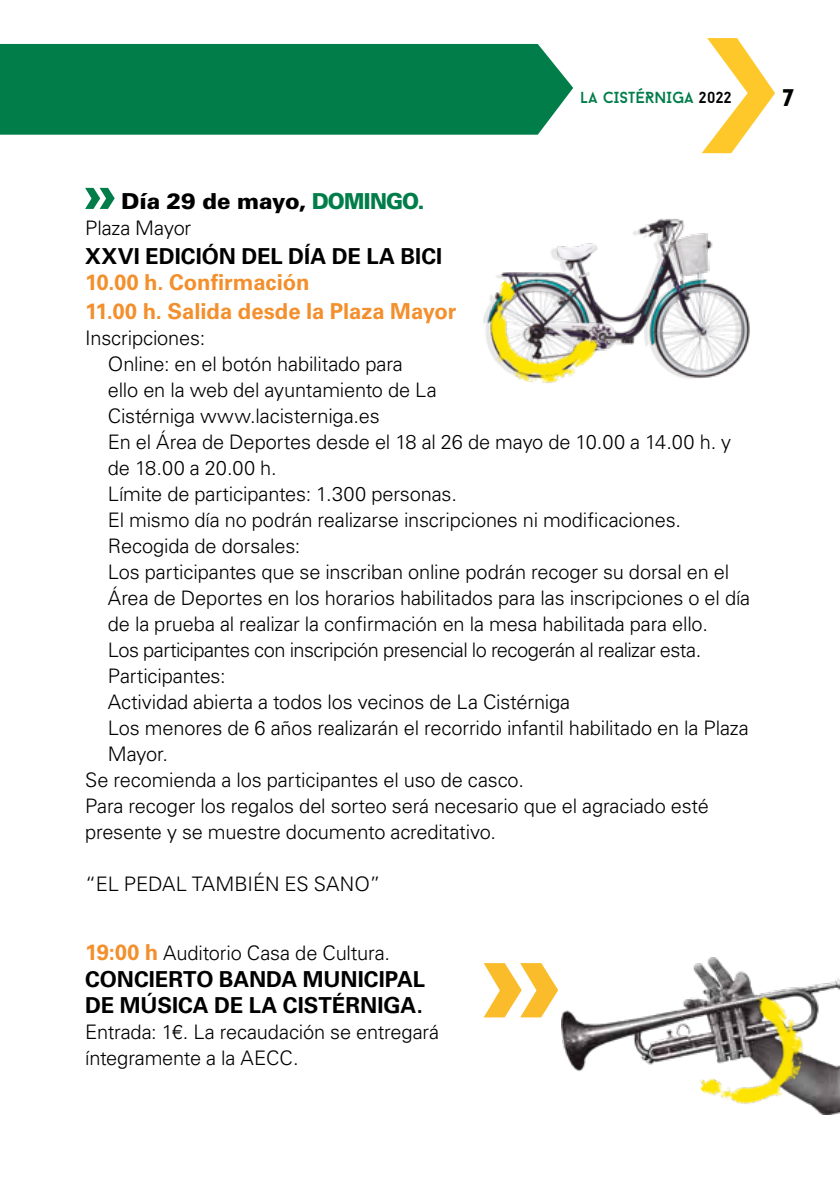
<style>
.page{position:relative;width:840px;height:1191px;background:#fff}
.page>*{position:absolute;margin:0;border:0;box-sizing:border-box;transform-origin:0 0}
.t1{font:900 24px "Baron Neue";color:#000}
.t2{font:700 22px/26px "Univers LT";color:#000}
.t3{font:700 22px/28.8px "Univers LT";color:#f38f2c}
.t4{font:900 22px "Univers LT";letter-spacing:-.025em;color:#000}
.t5{font:300 20px/26px "Univers LT";letter-spacing:-.01em;color:#000}
.t6{font:300 20px "Univers LT";letter-spacing:-.03em;color:#000}
.t7{font:16px "Baron Neue";color:#007d49}
.s1{color:#000}
.s2{color:#007d49}
.s3{font-weight:700;font-size:22px;color:#f38f2c}
</style>
<div class="page">
<svg style="left:702px;top:38px;width:72px;height:115px"></svg>
<div style="left:0;top:44px;width:573px;height:91px;background:#007d49"></div>
<svg style="left:85px;top:188px;width:30px;height:21px"></svg>
<img style="left:551px;top:218px;width:199px;height:161px">
<img style="left:483px;top:264px;width:119px;height:120px">
<img style="left:561px;top:957px;width:278px;height:157px">
<img style="left:683px;top:990px;width:142px;height:125px">
<svg style="left:483px;top:963px;width:75px;height:54px"></svg>
<p class="t7" style="left:580px;top:87px;width:153px">LA CISTÉRNIGA <span class="s1">2022</span></p>
<p class="t1" style="left:782px;top:82px;width:12px">7</p>
<p class="t4" style="left:121px;top:187px;width:305px">Día 29 de mayo, <span class="s2">DOMINGO.</span></p>
<p class="t5" style="left:85px;top:215px;width:108px">Plaza Mayor</p>
<p class="t2" style="left:85px;top:243px;width:358px">XXVI EDICIÓN DEL DÍA DE LA BICI</p>
<p class="t3" style="left:85px;top:268px;width:372px">10.00 h. Confirmación<br>11.00 h. Salida desde la Plaza Mayor</p>
<p class="t5" style="left:85px;top:324px;width:122px">Inscripciones:</p>
<p class="t5" style="left:108px;top:350px;width:296px">Online: en el botón habilitado para</p>
<p class="t5" style="left:108px;top:376px;width:330px">ello en la web del ayuntamiento de La</p>
<p class="t5" style="left:108px;top:402px;width:273px">Cistérniga www.lacisterniga.es</p>
<p class="t5" style="left:108px;top:428px;width:624px">En el Área de Deportes desde el 18 al 26 de mayo de 10.00 a 14.00 h. y</p>
<p class="t5" style="left:108px;top:454px;width:170px">de 18.00 a 20.00 h.</p>
<p class="t5" style="left:108px;top:480px;width:350px">Límite de participantes: 1.300 personas.</p>
<p class="t5" style="left:108px;top:506px;width:574px">El mismo día no podrán realizarse inscripciones ni modificaciones.</p>
<p class="t5" style="left:108px;top:532px;width:194px">Recogida de dorsales:</p>
<p class="t5" style="left:108px;top:558px;width:622px">Los participantes que se inscriban online podrán recoger su dorsal en el</p>
<p class="t5" style="left:108px;top:584px;width:643px">Área de Deportes en los horarios habilitados para las inscripciones o el día</p>
<p class="t5" style="left:108px;top:610px;width:601px">de la prueba al realizar la confirmación en la mesa habilitada para ello.</p>
<p class="t6" style="left:108px;top:637px;width:594px">Los participantes con inscripción presencial lo recogerán al realizar esta.</p>
<p class="t5" style="left:108px;top:662px;width:119px">Participantes:</p>
<p class="t5" style="left:108px;top:688px;width:463px">Actividad abierta a todos los vecinos de La Cistérniga</p>
<p class="t5" style="left:108px;top:714px;width:642px">Los menores de 6 años realizarán el recorrido infantil habilitado en la Plaza</p>
<p class="t5" style="left:108px;top:740px;width:62px">Mayor.</p>
<p class="t5" style="left:85px;top:766px;width:440px">Se recomienda a los participantes el uso de casco.</p>
<p class="t5" style="left:85px;top:792px;width:625px">Para recoger los regalos del sorteo será necesario que el agraciado esté</p>
<p class="t5" style="left:85px;top:818px;width:412px">presente y se muestre documento acreditativo.</p>
<p class="t5" style="left:85px;top:870px;width:297px">“EL PEDAL TAMBIÉN ES SANO”</p>
<p class="t5" style="left:85px;top:940px;width:306px"><span class="s3">19:00 h</span> Auditorio Casa de Cultura.</p>
<p class="t2" style="left:85px;top:966px;width:341px">CONCIERTO BANDA MUNICIPAL<br>DE MÚSICA DE LA CISTÉRNIGA.</p>
<p class="t5" style="left:85px;top:1018px;width:355px">Entrada: 1€. La recaudación se entregará íntegramente a la AECC.</p>
</div>
